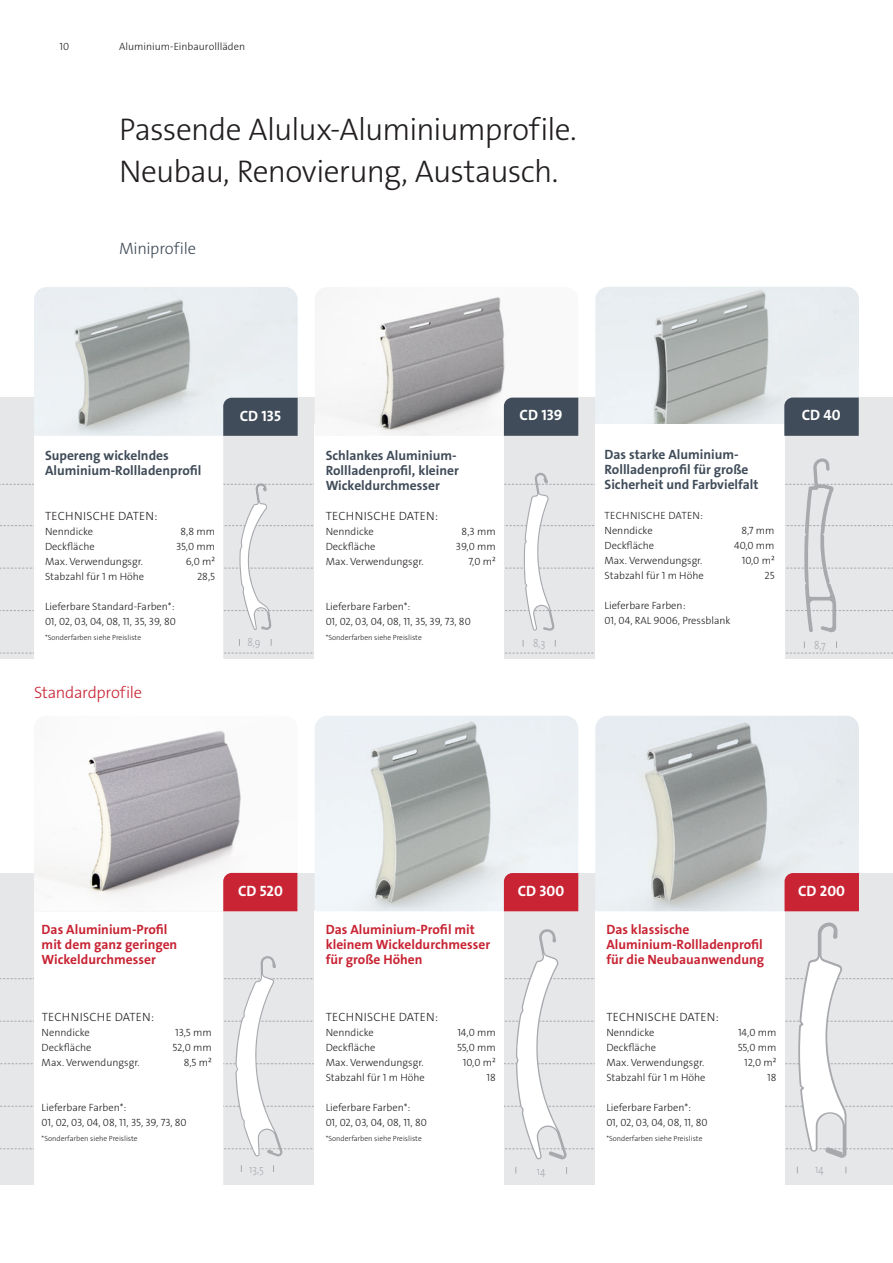
<style>
.page{position:relative;width:893px;height:1263px;background:#fff}
.page>*{position:absolute;margin:0;border:0;box-sizing:border-box;transform-origin:0 0}
.t1{font:300 31.5px/42px "The Sans Os F";letter-spacing:-.025em;color:#231f20}
.t2{font:300 16.5px "The Sans Os F";letter-spacing:-.02em;color:#c82434}
.t3{font:300 16.5px "The Sans Os F";letter-spacing:-.015em;color:#404c59}
.Subhead{font:700 15px "The Sans Os F";color:#fff}
.head_tabelle{font:700 13.5px/15px "The Sans Os F";color:#c82434}
.head_tabelle-2{font:700 13.5px/15px "The Sans Os F";color:#404c59}
.Subhead-2{font:300 12px "The Sans Os F";letter-spacing:.02em;color:#231f20}
.Kastentext{font:300 12px "The Sans Os F";letter-spacing:.02em;color:#231f20}
.t4{font:300 11.55px "The Sans Os F";color:#a8a9ad;scale:.86 1}
.text_tabelle{font:300 10.5px "The Sans Os F";color:#231f20}
.Kastentext-2{font:300 10.5px "The Sans Os F";letter-spacing:.02em;color:#231f20}
.text_tabelle-2{font:300 7.5px "The Sans Os F";color:#231f20}
</style>
<div class="page">
<div style="left:0;top:397px;width:893px;height:262px;background:#e6e7e9"></div>
<div style="left:34px;top:436px;width:189px;height:223px;background:#fff"></div>
<div style="left:315px;top:425px;width:189px;height:234px;background:#fff"></div>
<img style="left:595px;top:287px;width:264px;height:138px">
<img style="left:34px;top:287px;width:264px;height:149px">
<img style="left:315px;top:297px;width:263px;height:139px">
<div style="left:595px;top:425px;width:189px;height:234px;background:#fff"></div>
<div style="left:223px;top:398px;width:75px;height:38px;background:#404c59"></div>
<div style="left:504px;top:398px;width:74px;height:38px;background:#404c59"></div>
<svg style="left:784px;top:397px;width:75px;height:39px"></svg>
<div style="left:0;top:873px;width:893px;height:311px;background:#e6e7e9"></div>
<div style="left:34px;top:911px;width:189px;height:273px;background:#fff"></div>
<div style="left:315px;top:910px;width:189px;height:274px;background:#fff"></div>
<div style="left:595px;top:910px;width:189px;height:274px;background:#fff"></div>
<img style="left:34px;top:730px;width:264px;height:181px">
<img style="left:315px;top:716px;width:263px;height:195px">
<img style="left:595px;top:716px;width:264px;height:195px">
<svg style="left:0;top:922px;width:893px;height:237px"></svg>
<div style="left:223px;top:873px;width:74px;height:38px;background:#c82434"></div>
<div style="left:504px;top:873px;width:74px;height:38px;background:#c82434"></div>
<div style="left:784px;top:873px;width:75px;height:38px;background:#c82434"></div>
<svg style="left:0;top:639px;width:893px;height:15px"></svg>
<svg style="left:0;top:458px;width:893px;height:175px"></svg>
<p class="text_tabelle" style="left:60px;top:40px;width:11px">10</p>
<p class="text_tabelle" style="left:119px;top:40px;width:128px">Aluminium-Einbaurollläden</p>
<p class="t1" style="left:119px;top:109px;width:459px">Passende Alulux-Aluminiumprofile.<br>Neubau, Renovierung, Austausch.</p>
<p class="t3" style="left:119px;top:238px;width:78px">Miniprofile</p>
<p class="head_tabelle-2" style="left:45px;top:448px;width:158px">Supereng wickelndes<br>Aluminium-Rollladenprofil</p>
<p class="Kastentext" style="left:45px;top:509px;width:114px">TECHNISCHE DATEN:</p>
<p class="text_tabelle" style="left:45px;top:525px;width:50px">Nenndicke</p>
<p class="text_tabelle" style="left:180px;top:525px;width:36px">8,8 mm</p>
<p class="text_tabelle" style="left:45px;top:540px;width:51px">Deckfläche</p>
<p class="text_tabelle" style="left:176px;top:540px;width:41px">35,0 mm</p>
<p class="text_tabelle" style="left:45px;top:555px;width:99px">Max. Verwendungsgr.</p>
<p class="text_tabelle" style="left:186px;top:555px;width:31px">6,0 m²</p>
<p class="text_tabelle" style="left:45px;top:570px;width:101px">Stabzahl für 1 m Höhe</p>
<p class="text_tabelle" style="left:197px;top:570px;width:20px">28,5</p>
<p class="text_tabelle" style="left:45px;top:600px;width:131px">Lieferbare Standard-Farben*:</p>
<p class="text_tabelle" style="left:45px;top:615px;width:132px">01, 02, 03, 04, 08, 11, 35, 39, 80</p>
<p class="text_tabelle-2" style="left:45px;top:633px;width:98px">*Sonderfarben siehe Preisliste</p>
<p class="t2" style="left:34px;top:682px;width:110px">Standardprofile</p>
<p class="Subhead" style="left:240px;top:406px;width:43px">CD 135</p>
<p class="Subhead" style="left:520px;top:406px;width:44px">CD 139</p>
<p class="Subhead" style="left:802px;top:406px;width:40px">CD 40</p>
<p class="t4" style="left:247px;top:635px;width:17px">8,9</p>
<p class="head_tabelle-2" style="left:326px;top:448px;width:135px">Schlankes Aluminium-<br>Rollladenprofil, kleiner</p>
<p class="head_tabelle-2" style="left:326px;top:478px;width:116px">Wickeldurchmesser</p>
<p class="Kastentext" style="left:326px;top:509px;width:114px">TECHNISCHE DATEN:</p>
<p class="text_tabelle" style="left:326px;top:525px;width:50px">Nenndicke</p>
<p class="text_tabelle" style="left:462px;top:525px;width:36px">8,3 mm</p>
<p class="text_tabelle" style="left:326px;top:540px;width:51px">Deckfläche</p>
<p class="text_tabelle" style="left:456px;top:540px;width:41px">39,0 mm</p>
<p class="text_tabelle" style="left:326px;top:555px;width:99px">Max. Verwendungsgr.</p>
<p class="text_tabelle" style="left:468px;top:555px;width:29px">7,0 m²</p>
<p class="text_tabelle" style="left:326px;top:600px;width:86px">Lieferbare Farben*:</p>
<p class="text_tabelle" style="left:326px;top:615px;width:147px">01, 02, 03, 04, 08, 11, 35, 39, 73, 80</p>
<p class="text_tabelle-2" style="left:326px;top:633px;width:98px">*Sonderfarben siehe Preisliste</p>
<p class="t4" style="left:533px;top:636px;width:15px">8,3</p>
<p class="head_tabelle-2" style="left:604px;top:447px;width:155px">Das starke Aluminium-<br>Rollladenprofil für große<br>Sicherheit und Farbvielfalt</p>
<p class="Kastentext-2" style="left:605px;top:509px;width:100px">TECHNISCHE DATEN:</p>
<p class="text_tabelle" style="left:604px;top:524px;width:50px">Nenndicke</p>
<p class="text_tabelle" style="left:741px;top:524px;width:35px">8,7 mm</p>
<p class="text_tabelle" style="left:604px;top:539px;width:51px">Deckfläche</p>
<p class="text_tabelle" style="left:734px;top:539px;width:42px">40,0 mm</p>
<p class="text_tabelle" style="left:604px;top:554px;width:99px">Max. Verwendungsgr.</p>
<p class="text_tabelle" style="left:742px;top:554px;width:34px">10,0 m²</p>
<p class="text_tabelle" style="left:604px;top:569px;width:101px">Stabzahl für 1 m Höhe</p>
<p class="text_tabelle" style="left:764px;top:569px;width:12px">25</p>
<p class="text_tabelle" style="left:604px;top:599px;width:83px">Lieferbare Farben:</p>
<p class="text_tabelle" style="left:604px;top:614px;width:128px">01, 04, RAL 9006, Pressblank</p>
<p class="t4" style="left:814px;top:638px;width:15px">8,7</p>
<p class="head_tabelle" style="left:42px;top:922px;width:127px">Das Aluminium-Profil</p>
<p class="head_tabelle" style="left:42px;top:937px;width:137px">mit dem ganz geringen<br>Wickeldurchmesser</p>
<p class="Subhead-2" style="left:42px;top:1009px;width:114px">TECHNISCHE DATEN:</p>
<p class="text_tabelle" style="left:42px;top:1026px;width:50px">Nenndicke</p>
<p class="text_tabelle" style="left:175px;top:1026px;width:38px">13,5 mm</p>
<p class="text_tabelle" style="left:42px;top:1041px;width:51px">Deckfläche</p>
<p class="text_tabelle" style="left:173px;top:1041px;width:41px">52,0 mm</p>
<p class="text_tabelle" style="left:42px;top:1056px;width:99px">Max. Verwendungsgr.</p>
<p class="text_tabelle" style="left:184px;top:1056px;width:30px">8,5 m²</p>
<p class="text_tabelle" style="left:42px;top:1101px;width:86px">Lieferbare Farben*:</p>
<p class="text_tabelle" style="left:42px;top:1116px;width:147px">01, 02, 03, 04, 08, 11, 35, 39, 73, 80</p>
<p class="text_tabelle-2" style="left:42px;top:1133px;width:98px">*Sonderfarben siehe Preisliste</p>
<p class="Subhead" style="left:238px;top:881px;width:46px">CD 520</p>
<p class="Subhead" style="left:518px;top:881px;width:48px">CD 300</p>
<p class="Subhead" style="left:798px;top:881px;width:48px">CD 200</p>
<p class="head_tabelle" style="left:326px;top:922px;width:166px">Das Aluminium-Profil mit kleinem Wickeldurchmesser für große Höhen</p>
<p class="Subhead-2" style="left:326px;top:1009px;width:114px">TECHNISCHE DATEN:</p>
<p class="text_tabelle" style="left:326px;top:1026px;width:50px">Nenndicke</p>
<p class="text_tabelle" style="left:457px;top:1026px;width:40px">14,0 mm</p>
<p class="text_tabelle" style="left:326px;top:1041px;width:51px">Deckfläche</p>
<p class="text_tabelle" style="left:457px;top:1041px;width:40px">55,0 mm</p>
<p class="text_tabelle" style="left:326px;top:1056px;width:99px">Max. Verwendungsgr.</p>
<p class="text_tabelle" style="left:463px;top:1056px;width:34px">10,0 m²</p>
<p class="text_tabelle" style="left:326px;top:1071px;width:101px">Stabzahl für 1 m Höhe</p>
<p class="text_tabelle" style="left:486px;top:1071px;width:11px">18</p>
<p class="text_tabelle" style="left:326px;top:1101px;width:86px">Lieferbare Farben*:</p>
<p class="text_tabelle" style="left:326px;top:1116px;width:103px">01, 02, 03, 04, 08, 11, 80</p>
<p class="text_tabelle-2" style="left:326px;top:1133px;width:98px">*Sonderfarben siehe Preisliste</p>
<p class="head_tabelle" style="left:606px;top:922px;width:85px">Das klassische</p>
<p class="head_tabelle" style="left:606px;top:937px;width:158px">Aluminium-Rollladenprofil</p>
<p class="head_tabelle" style="left:606px;top:952px;width:159px">für die Neubauanwendung</p>
<p class="Subhead-2" style="left:606px;top:1009px;width:114px">TECHNISCHE DATEN:</p>
<p class="text_tabelle" style="left:606px;top:1026px;width:50px">Nenndicke</p>
<p class="text_tabelle" style="left:738px;top:1026px;width:40px">14,0 mm</p>
<p class="text_tabelle" style="left:606px;top:1041px;width:51px">Deckfläche</p>
<p class="text_tabelle" style="left:738px;top:1041px;width:40px">55,0 mm</p>
<p class="text_tabelle" style="left:606px;top:1056px;width:99px">Max. Verwendungsgr.</p>
<p class="text_tabelle" style="left:744px;top:1056px;width:34px">12,0 m²</p>
<p class="text_tabelle" style="left:606px;top:1071px;width:101px">Stabzahl für 1 m Höhe</p>
<p class="text_tabelle" style="left:767px;top:1071px;width:11px">18</p>
<p class="text_tabelle" style="left:606px;top:1101px;width:86px">Lieferbare Farben*:</p>
<p class="text_tabelle" style="left:606px;top:1116px;width:103px">01, 02, 03, 04, 08, 11, 80</p>
<p class="text_tabelle-2" style="left:606px;top:1133px;width:98px">*Sonderfarben siehe Preisliste</p>
<p class="t4" style="left:249px;top:1161px;width:18px">13,5</p>
<p class="t4" style="left:537px;top:1164px;width:12px">14</p>
<p class="t4" style="left:815px;top:1162px;width:12px">14</p>
</div>
